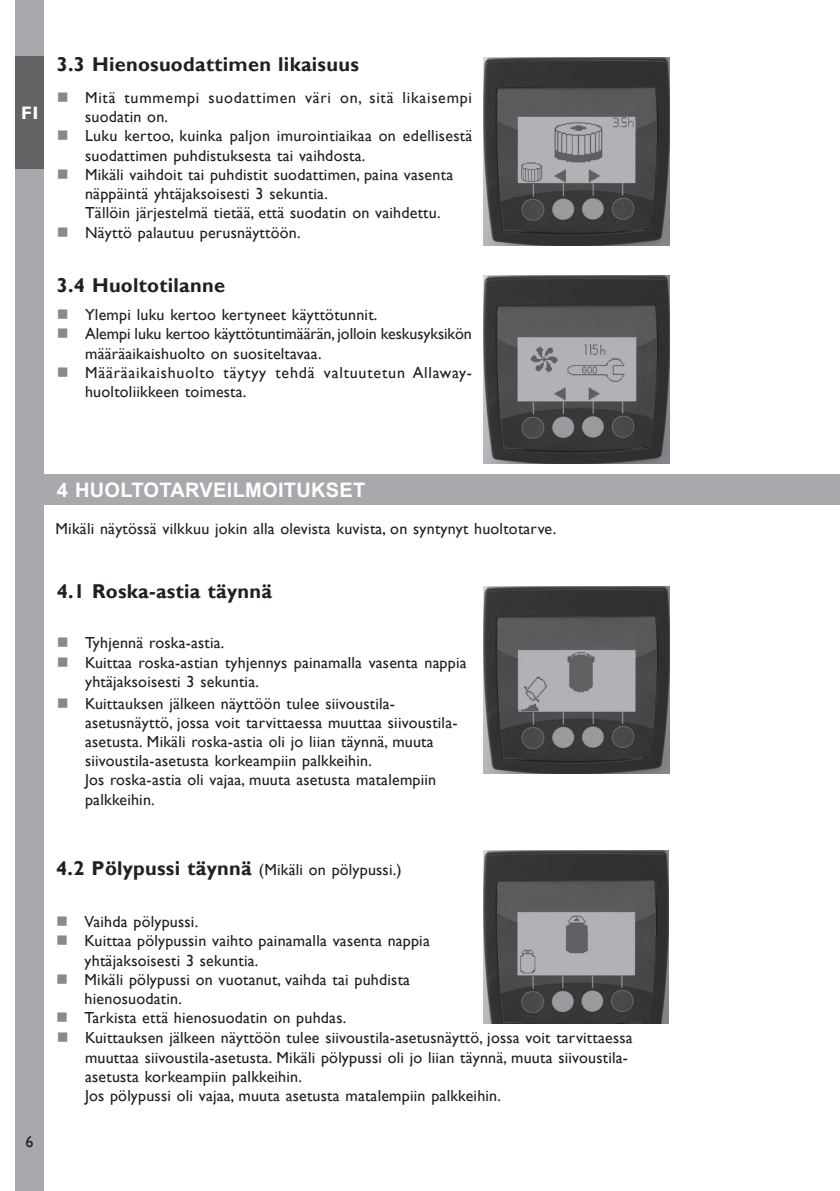
<style>
.page{position:relative;width:840px;height:1191px;background:#fff}
.page>*{position:absolute;margin:0;border:0;box-sizing:border-box;transform-origin:0 0}
.t1{font:700 20px "Gill Sans";letter-spacing:.015em;color:#231f20}
.t2{font:700 20px "Arial";letter-spacing:.015em;color:#fff}
.t3{font:700 18px "Gill Sans";color:#fff}
.t4{font:16px/19.2px "Gill Sans";letter-spacing:.015em;color:#231f20}
.t5{font:16px/19.2px "Gill Sans";letter-spacing:-.005em;color:#231f20}
.t6{font:16px/19.2px "Gill Sans";letter-spacing:.05em;color:#231f20}
.t7{font:16px/19.2px "Gill Sans";letter-spacing:.045em;color:#231f20}
.s1{color:#87898c}
.s2{font-weight:700;font-size:20px}
</style>
<div class="page">
<div style="left:16px;top:0;width:28px;height:1191px;background:#a8a9ad"></div>
<img style="left:483px;top:58px;width:186px;height:187px">
<img style="left:483px;top:275px;width:186px;height:188px">
<div style="left:34px;top:475px;width:805px;height:30px;background:#a8a9ad"></div>
<img style="left:483px;top:586px;width:186px;height:188px">
<img style="left:483px;top:850px;width:185px;height:173px">
<div style="left:16px;top:57px;width:28px;height:112px;background:#636366"></div>
<p class="t3" style="left:21px;top:102px;width:19px">FI</p>
<p class="t1" style="left:57px;top:52px;width:303px">3.3 Hienosuodattimen likaisuus</p>
<p class="t7" style="left:85px;top:88px;width:388px;text-indent:-28px"><span class="s1">■</span> Mitä tummempi suodattimen väri on, sitä likaisempi suodatin on.</p>
<p class="t4" style="left:85px;top:127px;width:388px;text-indent:-28px"><span class="s1">■</span> Luku kertoo, kuinka paljon imurointiaikaa on edellisestä suodattimen puhdistuksesta tai vaihdosta.</p>
<p class="t4" style="left:85px;top:165px;width:369px;text-indent:-28px"><span class="s1">■</span> Mikäli vaihdoit tai puhdistit suodattimen, paina vasenta näppäintä yhtäjaksoisesti 3 sekuntia.<br>Tällöin järjestelmä tietää, että suodatin on vaihdettu.</p>
<p class="t4" style="left:57px;top:223px;width:245px"><span class="s1">■</span> Näyttö palautuu perusnäyttöön.</p>
<p class="t1" style="left:57px;top:273px;width:170px">3.4 Huoltotilanne</p>
<p class="t4" style="left:57px;top:305px;width:322px"><span class="s1">■</span> Ylempi luku kertoo kertyneet käyttötunnit.</p>
<p class="t5" style="left:85px;top:325px;width:388px;text-indent:-28px"><span class="s1">■</span> Alempi luku kertoo käyttötuntimäärän, jolloin keskusyksikön määräaikaishuolto on suositeltavaa.</p>
<p class="t6" style="left:85px;top:363px;width:388px;text-indent:-28px"><span class="s1">■</span> Määräaikaishuolto täytyy tehdä valtuutetun Allaway&shy;huoltoliikkeen toimesta.</p>
<p class="t4" style="left:25px;top:1132px;width:10px">6</p>
<p class="t2" style="left:57px;top:477px;width:310px">4 HUOLTOTARVEILMOITUKSET</p>
<p class="t4" style="left:56px;top:519px;width:502px">Mikäli näytössä vilkkuu jokin alla olevista kuvista, on syntynyt huoltotarve.</p>
<p class="t1" style="left:57px;top:579px;width:217px">4.1 Roska-astia täynnä</p>
<p class="t4" style="left:57px;top:634px;width:169px"><span class="s1">■</span> Tyhjennä roska-astia.</p>
<p class="t4" style="left:85px;top:653px;width:383px;text-indent:-28px"><span class="s1">■</span> Kuittaa roska-astian tyhjennys painamalla vasenta nappia yhtäjaksoisesti 3 sekuntia.</p>
<p class="t4" style="left:85px;top:694px;width:374px;text-indent:-28px"><span class="s1">■</span> Kuittauksen jälkeen näyttöön tulee siivoustila&shy;asetusnäyttö, jossa voit tarvittaessa muuttaa siivoustila&shy;asetusta. Mikäli roska-astia oli jo liian täynnä, muuta siivoustila-asetusta korkeampiin palkkeihin.<br>Jos roska-astia oli vajaa, muuta asetusta matalempiin palkkeihin.</p>
<p class="t4" style="left:56px;top:860px;width:346px"><span class="s2">4.2 Pölypussi täynnä</span> (Mikäli on pölypussi.)</p>
<p class="t4" style="left:56px;top:912px;width:143px"><span class="s1">■</span> Vaihda pölypussi.</p>
<p class="t4" style="left:85px;top:931px;width:346px;text-indent:-28px"><span class="s1">■</span> Kuittaa pölypussin vaihto painamalla vasenta nappia yhtäjaksoisesti 3 sekuntia.</p>
<p class="t4" style="left:85px;top:970px;width:327px;text-indent:-28px"><span class="s1">■</span> Mikäli pölypussi on vuotanut, vaihda tai puhdista hienosuodatin.</p>
<p class="t4" style="left:56px;top:1008px;width:291px"><span class="s1">■</span> Tarkista että hienosuodatin on puhdas.</p>
<p class="t4" style="left:85px;top:1028px;width:548px;text-indent:-28px"><span class="s1">■</span> Kuittauksen jälkeen näyttöön tulee siivoustila-asetusnäyttö, jossa voit tarvittaessa muuttaa siivoustila-asetusta. Mikäli pölypussi oli jo liian täynnä, muuta siivoustila&shy;asetusta korkeampiin palkkeihin.<br>Jos pölypussi oli vajaa, muuta asetusta matalempiin palkkeihin.</p>
</div>
